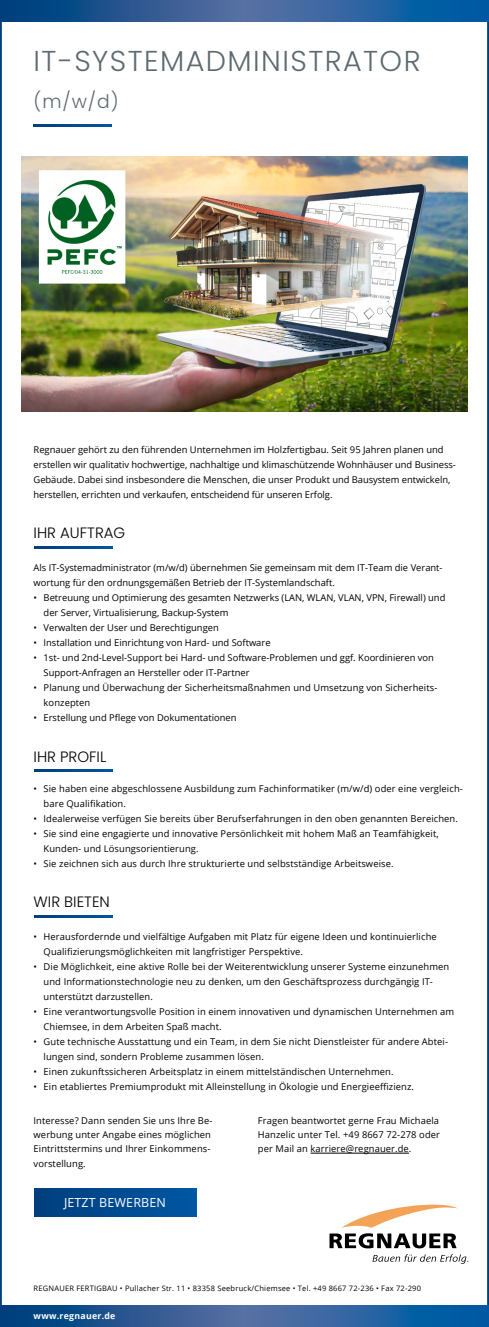
<style>
.page{position:relative;width:489px;height:1327px;background:#fff}
.page>*{position:absolute;margin:0;border:0;box-sizing:border-box;transform-origin:0 0}
.t1{font:300 28.75px "Poppins";letter-spacing:.05em;color:#5d6a70}
.t2{font:300 18.75px "Poppins";color:#5d6a70}
.t3{font:300 15px "Poppins";color:#000}
.t4{font:12.5px "Open Sans";letter-spacing:.01em;color:#fff}
.t5{font:9.38px/15px "Open Sans";letter-spacing:.01em;color:#000}
.t6{font:700 8.75px "Open Sans";letter-spacing:.03em;color:#fff}
.t7{font:7.5px "Open Sans";letter-spacing:.03em;color:#000}
</style>
<div class="page">
<svg style="left:0;top:0;width:489px;height:21px;background:#255c98"></svg>
<svg style="left:34px;top:546px;width:78px;height:2px"></svg>
<svg style="left:34px;top:770px;width:78px;height:2px"></svg>
<svg style="left:34px;top:915px;width:78px;height:2px"></svg>
<hr style="left:311px;top:1153px;width:98px;height:1px;background:#000">
<div style="left:34px;top:1188px;width:162px;height:28px;background:linear-gradient(to right,#003f7d,#0057a2)"></div>
<svg style="left:0;top:1306px;width:489px;height:21px;background:#255c98"></svg>
<svg style="left:330px;top:1204px;width:128px;height:44px"></svg>
<svg style="left:372px;top:1254px;width:96px;height:10px"></svg>
<img style="left:21px;top:156px;width:447px;height:255px">
<svg style="left:34px;top:124px;width:78px;height:2px"></svg>
<h1 class="t1" style="left:34px;top:45px;width:389px">IT-SYSTEMADMINISTRATOR</h1>
<h2 class="t2" style="left:34px;top:90px;width:87px">(m/w/d)</h2>
<p class="t5" style="left:34px;top:442px;width:424px">Regnauer gehört zu den führenden Unternehmen im Holzfertigbau. Seit 95 Jahren planen und erstellen wir qualitativ hochwertige, nachhaltige und klimaschützende Wohnhäuser und Business-Gebäude. Dabei sind insbesondere die Menschen, die unser Produkt und Bausystem entwickeln, herstellen, errichten und verkaufen, entscheidend für unseren Erfolg.</p>
<h3 class="t3" style="left:34px;top:524px;width:93px">IHR AUFTRAG</h3>
<p class="t5" style="left:34px;top:560px;width:411px">Als IT-Systemadministrator (m/w/d) übernehmen Sie gemeinsam mit dem IT-Team die Verant&shy;wortung für den ordnungsgemäßen Betrieb der IT-Systemlandschaft.</p>
<p class="t5" style="left:44px;top:590px;width:403px;text-indent:-10px">• Betreuung und Optimierung des gesamten Netzwerks (LAN, WLAN, VLAN, VPN, Firewall) und der Server, Virtualisierung, Backup-System</p>
<p class="t5" style="left:34px;top:620px;width:187px">• Verwalten der User und Berechtigungen</p>
<p class="t5" style="left:34px;top:635px;width:239px">• Installation und Einrichtung von Hard- und Software</p>
<p class="t5" style="left:44px;top:650px;width:392px;text-indent:-10px">• 1st- und 2nd-Level-Support bei Hard- und Software-Problemen und ggf. Koordinieren von<br>Support-Anfragen an Hersteller oder IT-Partner</p>
<p class="t5" style="left:44px;top:680px;width:395px;text-indent:-10px">• Planung und Überwachung der Sicherheitsmaßnahmen und Umsetzung von Sicherheits&shy;konzepten</p>
<p class="t5" style="left:34px;top:710px;width:204px">• Erstellung und Pflege von Dokumentationen</p>
<h3 class="t3" style="left:34px;top:748px;width:74px">IHR PROFIL</h3>
<p class="t5" style="left:44px;top:781px;width:421px;text-indent:-10px">• Sie haben eine abgeschlossene Ausbildung zum Fachinformatiker (m/w/d) oder eine vergleich&shy;bare Qualifikation.</p>
<p class="t5" style="left:34px;top:811px;width:426px">• Idealerweise verfügen Sie bereits über Berufserfahrungen in den oben genannten Bereichen.</p>
<p class="t5" style="left:44px;top:826px;width:397px;text-indent:-10px">• Sie sind eine engagierte und innovative Persönlichkeit mit hohem Maß an Teamfähigkeit,<br>Kunden- und Lösungsorientierung.</p>
<p class="t5" style="left:34px;top:856px;width:361px">• Sie zeichnen sich aus durch Ihre strukturierte und selbstständige Arbeitsweise.</p>
<h3 class="t3" style="left:34px;top:893px;width:78px">WIR BIETEN</h3>
<p class="t5" style="left:44px;top:929px;width:395px;text-indent:-10px">• Herausfordernde und vielfältige Aufgaben mit Platz für eigene Ideen und kontinuierliche<br>Qualifizierungsmöglichkeiten mit langfristiger Perspektive.</p>
<p class="t5" style="left:44px;top:959px;width:407px;text-indent:-10px">• Die Möglichkeit, eine aktive Rolle bei der Weiterentwicklung unserer Systeme einzunehmen und Informationstechnologie neu zu denken, um den Geschäftsprozess durchgängig IT&shy;unterstützt darzustellen.</p>
<p class="t5" style="left:44px;top:1004px;width:412px;text-indent:-10px">• Eine verantwortungsvolle Position in einem innovativen und dynamischen Unternehmen am<br>Chiemsee, in dem Arbeiten Spaß macht.</p>
<p class="t5" style="left:44px;top:1034px;width:406px;text-indent:-10px">• Gute technische Ausstattung und ein Team, in dem Sie nicht Dienstleister für andere Abtei&shy;lungen sind, sondern Probleme zusammen lösen.</p>
<p class="t5" style="left:34px;top:1064px;width:361px">• Einen zukunftssicheren Arbeitsplatz in einem mittelständischen Unternehmen.</p>
<p class="t5" style="left:34px;top:1079px;width:382px">• Ein etabliertes Premiumprodukt mit Alleinstellung in Ökologie und Energieeffizienz.</p>
<p class="t5" style="left:34px;top:1113px;width:180px;line-height:14.4px">Interesse? Dann senden Sie uns Ihre Be&shy;werbung unter Angabe eines möglichen Eintrittstermins und Ihrer Einkommens&shy;vorstellung.</p>
<p class="t5" style="left:258px;top:1113px;width:184px;line-height:14.4px;text-align:justify">Fragen beantwortet gerne Frau Michaela Hanzelic unter Tel. +49 8667 72-278 oder per Mail an karriere@regnauer.de.</p>
<h3 class="t4" style="left:64px;top:1194px;width:103px">JETZT BEWERBEN</h3>
<p class="t7" style="left:34px;top:1283px;width:389px">REGNAUER FERTIGBAU • Pullacher Str. 11 • 83358 Seebruck/Chiemsee • Tel. +49 8667 72-236 • Fax 72-290</p>
<p class="t6" style="left:34px;top:1310px;width:83px">www.regnauer.de</p>
</div>
